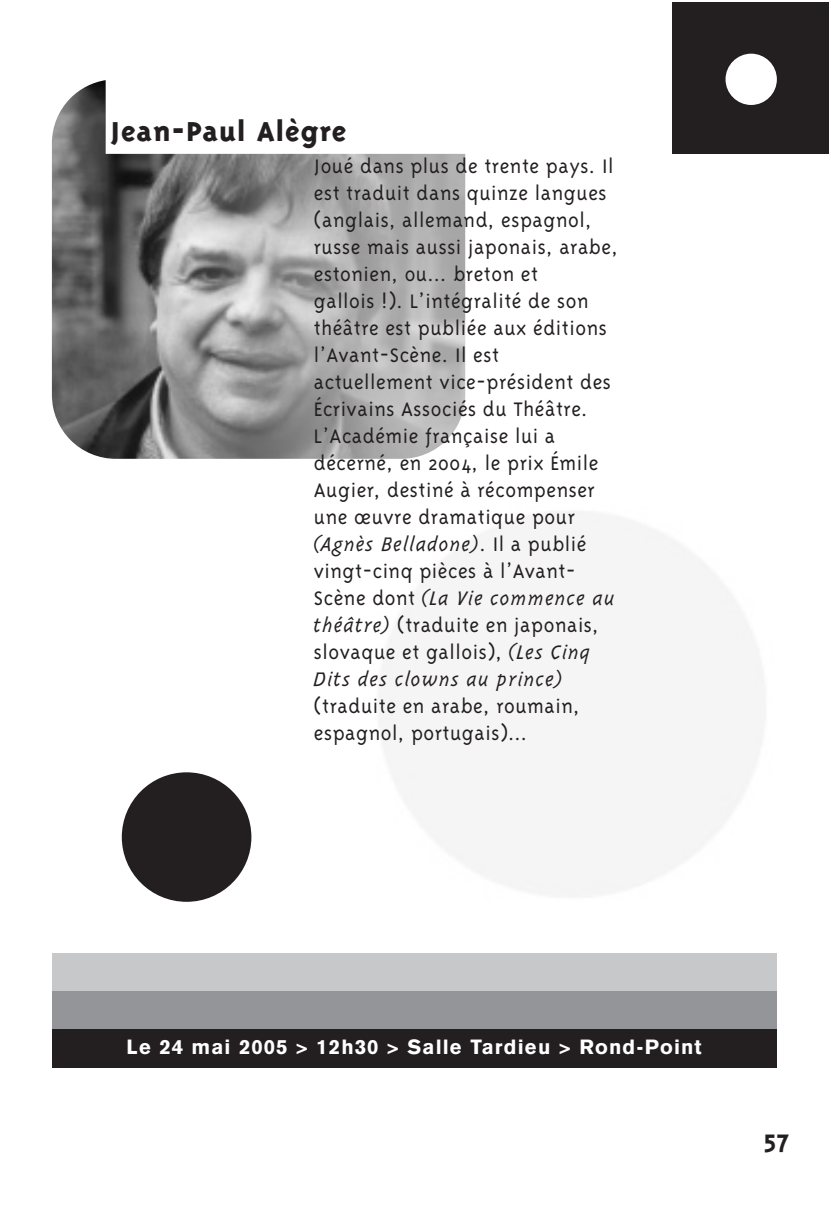
<style>
.page{position:relative;width:831px;height:1213px;background:#fff}
.page>*{position:absolute;margin:0;border:0;box-sizing:border-box;transform-origin:0 0}
.t1{font:800 213.75px "Triplex";color:#fff}
.t2{font:800 31.5px "Triplex";letter-spacing:.025em;color:#231f20}
.t3{font:700 29.25px "Triplex";color:#231f20}
.t4{font:300 22.5px/27px "Triplex";letter-spacing:.025em;color:#231f20}
.t5{font:900 20.25px "Akzidenz Grotesk";letter-spacing:.055em;color:#fff}
.s1{font-style:italic}
</style>
<div class="page">
<img style="left:51px;top:154px;width:726px;height:914px">
<img style="left:52px;top:80px;width:413px;height:379px">
<div style="left:52px;top:953px;width:724px;height:38px;background:#c6c8ca"></div>
<div style="left:52px;top:991px;width:724px;height:38px;background:#939598"></div>
<div style="left:52px;top:1029px;width:724px;height:38px;background:#231f20"></div>
<div style="left:122px;top:772px;width:129px;height:130px;background:#231f20;border-radius:50%"></div>
<div style="left:672px;top:2px;width:156px;height:152px;background:#231f20"></div>
<h2 class="t2" style="left:110px;top:119px;width:238px">Jean-Paul Alègre</h2>
<p class="t4" style="left:314px;top:154px;width:305px">Joué dans plus de trente pays. Il est traduit dans quinze langues (anglais, allemand, espagnol, russe mais aussi japonais, arabe, estonien, ou… breton et<br>gallois !). L’intégralité de son théâtre est publiée aux éditions l’Avant-Scène. Il est actuellement vice-président des<br>Écrivains Associés du Théâtre.<br>L’Académie française lui a décerné, en 2004, le prix Émile<br>Augier, destiné à récompenser une œuvre dramatique pour <span class="s1">(Agnès Belladone)</span>. Il a publié vingt-cinq pièces à l’Avant-<br>Scène dont <span class="s1">(La Vie commence au théâtre)</span> (traduite en japonais, slovaque et gallois), <span class="s1">(Les Cinq<br>Dits des clowns au prince)</span></p>
<p class="t4" style="left:314px;top:694px;width:267px">(traduite en arabe, roumain, espagnol, portugais)…</p>
<h1 class="t1" style="left:714px;top:13px;width:74px">•</h1>
<p class="t5" style="left:127px;top:1039px;width:576px">Le 24 mai 2005 &gt; 12h30 &gt; Salle Tardieu &gt; Rond-Point</p>
<h3 class="t3" style="left:762px;top:1127px;width:29px">57</h3>
</div>
